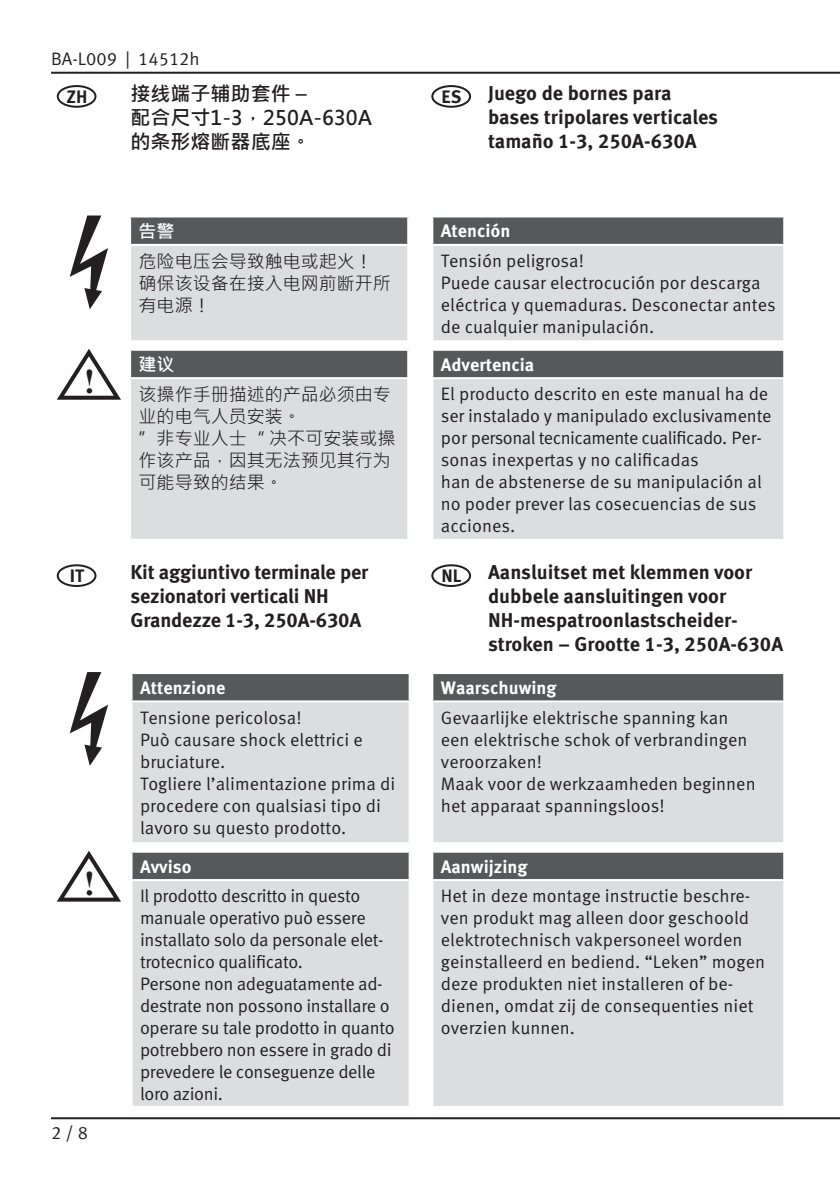
<style>
.page{position:relative;width:840px;height:1191px;background:#fff}
.page>*{position:absolute;margin:0;border:0;box-sizing:border-box;transform-origin:0 0}
.t1{font:700 34.4px "Times New Roman";color:#231f20}
.t2{font:700 20px/24px "Meta Pro";letter-spacing:-.005em;color:#231f20}
.t3{font:700 20px/24px "Microsoft Jheng Hei";color:#231f20}
.t4{font:18px/22px "Meta Pro";color:#231f20}
.t5{font:18px/22px "Meta Pro";letter-spacing:-.02em;color:#231f20}
.t6{font:18px/22px "Microsoft Jheng Hei";color:#231f20}
.t7{font:700 18px "Meta Pro";color:#fff}
.t8{font:700 18px "Meta Pro";color:#231f20}
.t9{font:700 18px "Microsoft Jheng Hei";color:#fff}
</style>
<div class="page">
<hr style="left:51px;top:1117px;width:788px;height:2px;background:#231f20">
<hr style="left:51px;top:72px;width:788px;height:2px;background:#231f20">
<div style="left:57px;top:564px;width:39px;height:23px;border:2px solid #231f20;border-radius:50%"></div>
<div style="left:431px;top:564px;width:40px;height:23px;border:2px solid #231f20;border-radius:50%"></div>
<div style="left:57px;top:85px;width:39px;height:23px;border:2px solid #231f20;border-radius:50%"></div>
<div style="left:431px;top:85px;width:40px;height:23px;border:2px solid #231f20;border-radius:50%"></div>
<svg style="left:70px;top:215px;width:38px;height:94px"></svg>
<div style="left:130px;top:216px;width:278px;height:29px;background:#57585a"></div>
<div style="left:130px;top:245px;width:278px;height:96px;background:#dcdddf"></div>
<hr style="left:129px;top:215px;width:280px;height:2px;background:#fff">
<hr style="left:129px;top:217px;width:2px;height:27px;background:#fff">
<hr style="left:407px;top:217px;width:2px;height:27px;background:#fff">
<hr style="left:129px;top:244px;width:280px;height:2px;background:#fff">
<hr style="left:129px;top:246px;width:2px;height:94px;background:#fff">
<hr style="left:407px;top:246px;width:2px;height:94px;background:#fff">
<hr style="left:129px;top:340px;width:280px;height:2px;background:#fff">
<svg style="left:56px;top:349px;width:65px;height:51px"></svg>
<div style="left:130px;top:350px;width:278px;height:28px;background:#57585a"></div>
<div style="left:130px;top:378px;width:278px;height:162px;background:#dcdddf"></div>
<hr style="left:129px;top:379px;width:2px;height:160px;background:#fff">
<hr style="left:407px;top:379px;width:2px;height:160px;background:#fff">
<hr style="left:129px;top:539px;width:280px;height:2px;background:#fff">
<hr style="left:129px;top:349px;width:280px;height:2px;background:#fff">
<hr style="left:129px;top:351px;width:2px;height:26px;background:#fff">
<hr style="left:407px;top:351px;width:2px;height:26px;background:#fff">
<hr style="left:129px;top:377px;width:280px;height:2px;background:#fff">
<div style="left:432px;top:216px;width:351px;height:29px;background:#57585a"></div>
<div style="left:432px;top:245px;width:351px;height:96px;background:#dcdddf"></div>
<hr style="left:431px;top:215px;width:353px;height:2px;background:#fff">
<hr style="left:431px;top:217px;width:2px;height:27px;background:#fff">
<hr style="left:782px;top:217px;width:2px;height:27px;background:#fff">
<hr style="left:431px;top:244px;width:353px;height:2px;background:#fff">
<hr style="left:431px;top:246px;width:2px;height:94px;background:#fff">
<hr style="left:782px;top:246px;width:2px;height:94px;background:#fff">
<hr style="left:431px;top:340px;width:353px;height:2px;background:#fff">
<div style="left:432px;top:350px;width:351px;height:28px;background:#57585a"></div>
<div style="left:432px;top:378px;width:351px;height:162px;background:#dcdddf"></div>
<hr style="left:431px;top:379px;width:2px;height:160px;background:#fff">
<hr style="left:782px;top:379px;width:2px;height:160px;background:#fff">
<hr style="left:431px;top:539px;width:353px;height:2px;background:#fff">
<hr style="left:431px;top:349px;width:353px;height:2px;background:#fff">
<hr style="left:431px;top:351px;width:2px;height:26px;background:#fff">
<hr style="left:782px;top:351px;width:2px;height:26px;background:#fff">
<hr style="left:431px;top:377px;width:353px;height:2px;background:#fff">
<div style="left:131px;top:851px;width:278px;height:29px;background:#57585a"></div>
<div style="left:131px;top:880px;width:278px;height:227px;background:#dcdddf"></div>
<hr style="left:130px;top:881px;width:2px;height:225px;background:#fff">
<hr style="left:408px;top:881px;width:2px;height:225px;background:#fff">
<hr style="left:130px;top:1106px;width:280px;height:2px;background:#fff">
<hr style="left:130px;top:850px;width:280px;height:2px;background:#fff">
<hr style="left:130px;top:852px;width:2px;height:27px;background:#fff">
<hr style="left:408px;top:852px;width:2px;height:27px;background:#fff">
<hr style="left:130px;top:879px;width:280px;height:2px;background:#fff">
<div style="left:432px;top:851px;width:351px;height:29px;background:#57585a"></div>
<div style="left:432px;top:880px;width:351px;height:227px;background:#dcdddf"></div>
<hr style="left:431px;top:881px;width:2px;height:225px;background:#fff">
<hr style="left:782px;top:881px;width:2px;height:225px;background:#fff">
<hr style="left:431px;top:1106px;width:353px;height:2px;background:#fff">
<hr style="left:431px;top:850px;width:353px;height:2px;background:#fff">
<hr style="left:431px;top:852px;width:2px;height:27px;background:#fff">
<hr style="left:782px;top:852px;width:2px;height:27px;background:#fff">
<hr style="left:431px;top:879px;width:353px;height:2px;background:#fff">
<div style="left:131px;top:673px;width:278px;height:28px;background:#57585a"></div>
<div style="left:131px;top:701px;width:278px;height:142px;background:#dcdddf"></div>
<hr style="left:130px;top:672px;width:280px;height:2px;background:#fff">
<hr style="left:130px;top:674px;width:2px;height:26px;background:#fff">
<hr style="left:408px;top:674px;width:2px;height:26px;background:#fff">
<hr style="left:130px;top:700px;width:280px;height:2px;background:#fff">
<hr style="left:130px;top:702px;width:2px;height:140px;background:#fff">
<hr style="left:408px;top:702px;width:2px;height:140px;background:#fff">
<hr style="left:130px;top:842px;width:280px;height:2px;background:#fff">
<div style="left:432px;top:673px;width:351px;height:28px;background:#57585a"></div>
<div style="left:432px;top:701px;width:351px;height:142px;background:#dcdddf"></div>
<hr style="left:431px;top:672px;width:353px;height:2px;background:#fff">
<hr style="left:431px;top:674px;width:2px;height:26px;background:#fff">
<hr style="left:782px;top:674px;width:2px;height:26px;background:#fff">
<hr style="left:431px;top:700px;width:353px;height:2px;background:#fff">
<hr style="left:431px;top:702px;width:2px;height:140px;background:#fff">
<hr style="left:782px;top:702px;width:2px;height:140px;background:#fff">
<hr style="left:431px;top:842px;width:353px;height:2px;background:#fff">
<svg style="left:70px;top:672px;width:38px;height:94px"></svg>
<svg style="left:56px;top:851px;width:65px;height:51px"></svg>
<p class="t4" style="left:51px;top:48px;width:150px">BA-L009 | 14512h</p>
<p class="t3" style="left:130px;top:82px;width:243px">接线端子辅助套件 –<br>配合尺寸1-3，250A-630A的条形熔断器底座。</p>
<p class="t8" style="left:441px;top:85px;width:21px">ES</p>
<p class="t8" style="left:66px;top:85px;width:23px">ZH</p>
<p class="t2" style="left:488px;top:81px;width:231px">Juego de bornes para bases tripolares verticales tamaño 1-3, 250A-630A</p>
<h1 class="t1" style="left:84px;top:356px;width:13px">!</h1>
<p class="t9" style="left:138px;top:220px;width:37px">告警</p>
<p class="t6" style="left:138px;top:250px;width:254px">危险电压会导致触电或起火！确保该设备在接入电网前断开所有电源！</p>
<p class="t9" style="left:138px;top:353px;width:37px">建议</p>
<p class="t6" style="left:138px;top:383px;width:258px">该操作手册描述的产品必须由专业的电气人员安装。<br>”非专业人士“ 决不可安装或操作该产品，因其无法预见其行为可能导致的结果。</p>
<p class="t7" style="left:440px;top:220px;width:71px">Atención</p>
<p class="t4" style="left:440px;top:250px;width:336px">Tensión peligrosa!<br>Puede causar electrocución por descarga eléctrica y quemaduras. Desconectar antes de cualquier manipulación.</p>
<p class="t7" style="left:440px;top:353px;width:95px">Advertencia</p>
<p class="t4" style="left:440px;top:383px;width:332px">El producto descrito en este manual ha de ser instalado y manipulado exclusivamente por personal tecnicamente cualificado. Per&shy;sonas inexpertas y no calificadas<br>han de abstenerse de su manipulación al no poder prever las cosecuencias de sus acciones.</p>
<p class="t8" style="left:70px;top:564px;width:16px">IT</p>
<p class="t2" style="left:130px;top:560px;width:239px">Kit aggiuntivo terminale per sezionatori verticali NH<br>Grandezze 1-3, 250A-630A</p>
<p class="t2" style="left:488px;top:560px;width:296px">Aansluitset met klemmen voor dubbele aansluitingen voor<br>NH-mespatroonlastscheider&shy;stroken – Grootte 1-3, 250A-630A</p>
<p class="t8" style="left:441px;top:564px;width:21px">NL</p>
<h1 class="t1" style="left:84px;top:858px;width:13px">!</h1>
<p class="t4" style="left:51px;top:1122px;width:38px">2 / 8</p>
<p class="t7" style="left:140px;top:676px;width:87px">Attenzione</p>
<p class="t4" style="left:140px;top:706px;width:257px">Tensione pericolosa!<br>Può causare shock elettrici e bruciature.<br>Togliere l’alimentazione prima di procedere con qualsiasi tipo di lavoro su questo prodotto.</p>
<p class="t7" style="left:140px;top:855px;width:53px">Avviso</p>
<p class="t5" style="left:140px;top:885px;width:256px">Il prodotto descritto in questo manuale operativo può essere installato solo da personale elet&shy;trotecnico qualificato.<br>Persone non adeguatamente ad&shy;destrate non possono installare o operare su tale prodotto in quanto potrebbero non essere in grado di prevedere le conseguenze delle loro azioni.</p>
<p class="t7" style="left:440px;top:676px;width:117px">Waarschuwing</p>
<p class="t4" style="left:440px;top:706px;width:316px">Gevaarlijke elektrische spanning kan een elektrische schok of verbrandingen veroorzaken!<br>Maak voor de werkzaamheden beginnen het apparaat spanningsloos!</p>
<p class="t7" style="left:440px;top:855px;width:88px">Aanwijzing</p>
<p class="t4" style="left:440px;top:885px;width:325px">Het in deze montage instructie beschre&shy;ven produkt mag alleen door geschoold elektrotechnisch vakpersoneel worden geinstalleerd en bediend. “Leken” mogen deze produkten niet installeren of be&shy;dienen, omdat zij de consequenties niet overzien kunnen.</p>
</div>
